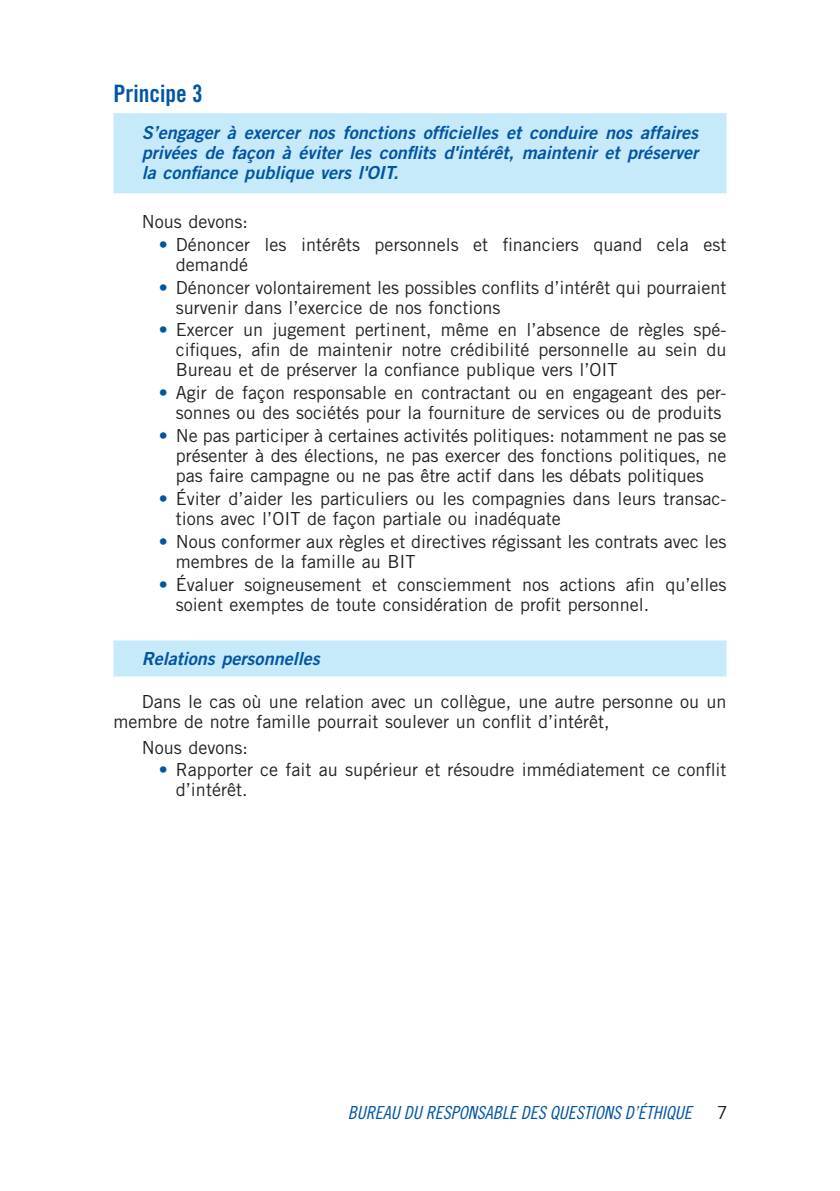
<style>
.page{position:relative;width:840px;height:1191px;background:#fff}
.page>*{position:absolute;margin:0;border:0;box-sizing:border-box;transform-origin:0 0}
.t1{font:24px "Trade Gothic LT Std Bd Cn 20";color:#0155a5}
.t2{font:18px/20px "Trade Gothic LT Std";color:#231f20}
.t3{font:18px/20px "Trade Gothic LT Std Bd 2 Obl";color:#0155a5;text-align:justify}
.t4{font:18px "Trade Gothic LT Std Cn 18 Obl";color:#0155a5}
.s1{color:#0155a5}
</style>
<div class="page">
<div style="left:113px;top:113px;width:613px;height:80px;background:#c6eafa"></div>
<div style="left:113px;top:640px;width:613px;height:36px;background:#c6eafa"></div>
<h1 class="t1" style="left:113px;top:79px;width:91px">Principe 3</h1>
<p class="t3" style="left:142px;top:123px;width:557px">S’engager à exercer nos fonctions officielles et conduire nos affaires privées de façon à éviter les conflits d'intérêt, maintenir et préserver la confiance publique vers l'OIT.</p>
<p class="t2" style="left:142px;top:211px;width:108px">Nous devons:</p>
<p class="t2" style="left:176px;top:234px;width:551px;text-indent:-17px"><span class="s1">•</span> Dénoncer les intérêts personnels et financiers quand cela est demandé</p>
<p class="t2" style="left:176px;top:277px;width:551px;text-indent:-17px"><span class="s1">•</span> Dénoncer volontairement les possibles conflits d’intérêt qui pourraient survenir dans l’exercice de nos fonctions</p>
<p class="t2" style="left:176px;top:320px;width:551px;text-align:justify;text-indent:-17px"><span class="s1">•</span> Exercer un jugement pertinent, même en l’absence de règles spé&shy;cifiques, afin de maintenir notre crédibilité personnelle au sein du Bureau et de préserver la confiance publique vers l’OIT</p>
<p class="t2" style="left:159px;top:382px;width:568px;text-align:right"><span class="s1">•</span> Agir de façon responsable en contractant ou en engageant des per&shy;sonnes ou des sociétés pour la fourniture de services ou de produits</p>
<p class="t2" style="left:176px;top:425px;width:551px;text-align:justify;text-indent:-17px"><span class="s1">•</span> Ne pas participer à certaines activités politiques: notamment ne pas se présenter à des élections, ne pas exercer des fonctions politiques, ne pas faire campagne ou ne pas être actif dans les débats politiques</p>
<p class="t2" style="left:176px;top:488px;width:551px;text-indent:-17px"><span class="s1">•</span> Éviter d’aider les particuliers ou les compagnies dans leurs transac&shy;tions avec l’OIT de façon partiale ou inadéquate</p>
<p class="t2" style="left:176px;top:531px;width:551px;text-indent:-17px"><span class="s1">•</span> Nous conformer aux règles et directives régissant les contrats avec les membres de la famille au BIT</p>
<p class="t2" style="left:176px;top:574px;width:551px;text-indent:-17px"><span class="s1">•</span> Évaluer soigneusement et consciemment nos actions afin qu’elles soient exemptes de toute considération de profit personnel.</p>
<p class="t3" style="left:142px;top:649px;width:179px">Relations personnelles</p>
<p class="t2" style="left:113px;top:691px;width:614px;text-indent:28px">Dans le cas où une relation avec un collègue, une autre personne ou un membre de notre famille pourrait soulever un conflit d’intérêt,</p>
<p class="t2" style="left:142px;top:737px;width:108px">Nous devons:</p>
<p class="t2" style="left:176px;top:759px;width:551px;text-indent:-17px"><span class="s1">•</span> Rapporter ce fait au supérieur et résoudre immédiatement ce conflit d’intérêt.</p>
<p class="t4" style="left:347px;top:1101px;width:345px">BUREAU DU RESPONSABLE DES QUESTIONS D’ÉTHIQUE</p>
<p class="t2" style="left:716px;top:1102px;width:12px">7</p>
</div>
